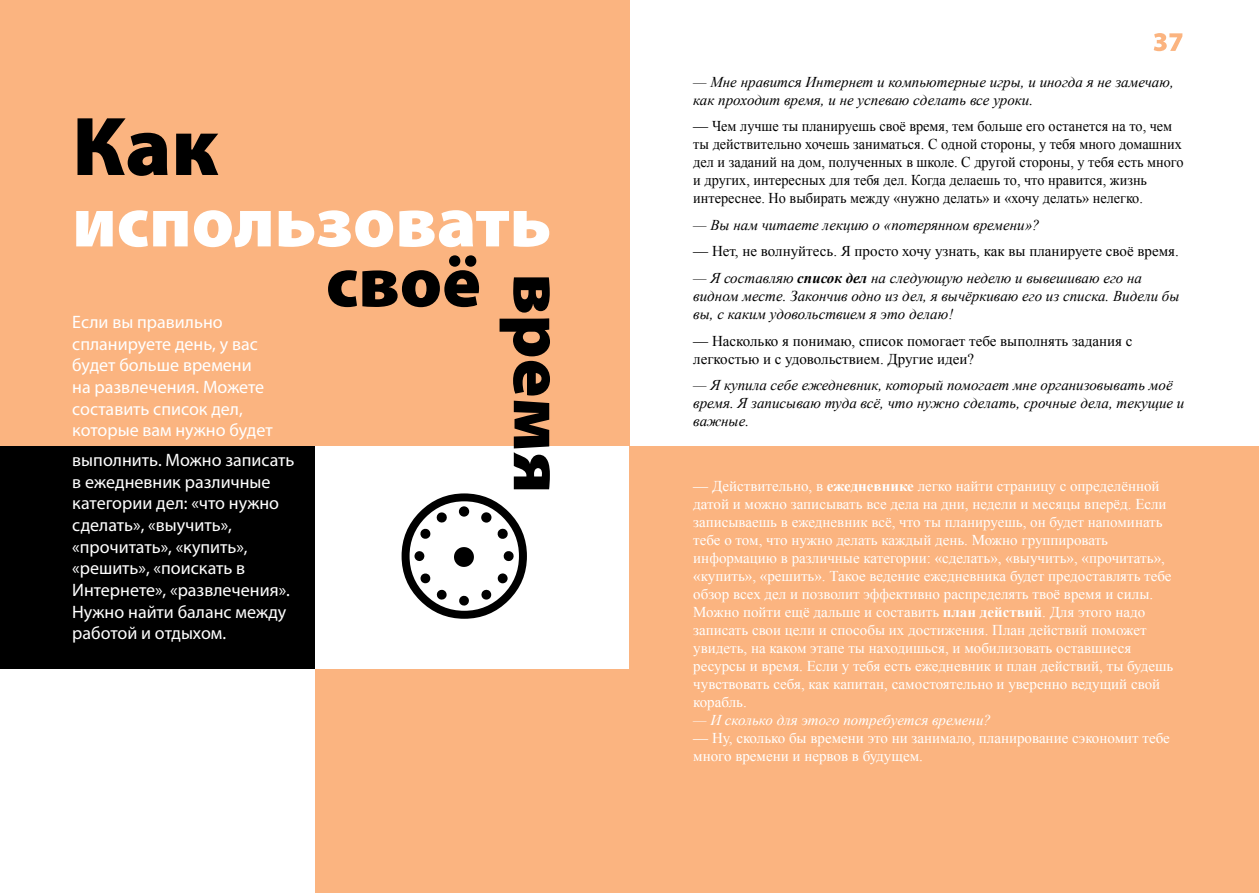
<style>
.page{position:relative;width:1259px;height:893px;background:#fff}
.page>*{position:absolute;margin:0;border:0;box-sizing:border-box;transform-origin:0 0}
.t1{font:900 84px "Myriad Pro";color:#000}
.t2{font:900 72px "Myriad Pro";color:#fff}
.t3{font:900 72px "Myriad Pro";color:#000}
.t4{font:18px/21.6px "Myriad Pro";color:#fff}
.t5{font:15px/18px "Times New Roman";color:#fff}
.t6{font:15px/18px "Times New Roman";color:#000}
.t7{font:italic 15px/18px "Times New Roman";color:#000}
.t8{font:italic 15px "Times New Roman";color:#fff}
.s1{font-weight:700}
</style>
<div class="page">
<div style="left:0;top:0;width:629px;height:446px;background:#fbb480"></div>
<div style="left:0;top:446px;width:315px;height:224px;background:#000"></div>
<div style="left:315px;top:670px;width:314px;height:223px;background:#fbb480"></div>
<svg style="left:401px;top:493px;width:126px;height:126px"></svg>
<div style="left:629px;top:446px;width:630px;height:447px;background:#fbb480"></div>
<svg style="left:1153px;top:33px;width:29px;height:18px"></svg>
<h1 class="t1" style="left:72px;top:99px;width:147px">Как</h1>
<h2 class="t2" style="left:72px;top:181px;width:480px">использовать</h2>
<h2 class="t3" style="left:326px;top:241px;width:157px">своё</h2>
<h2 class="t3" style="left:579px;top:273px;width:221px;rotate:90deg">время</h2>
<p class="t4" style="left:72px;top:311px;width:202px">Если вы правильно спланируете день, у вас будет больше времени на развлечения. Можете составить список дел, которые вам нужно будет</p>
<p class="t4" style="left:72px;top:449px;width:224px">выполнить. Можно записать в ежедневник различные категории дел: «что нужно сделать», «выучить», «прочитать», «купить», «решить», «поискать в<br>Интернете», «развлечения».<br>Нужно найти баланс между работой и отдыхом.</p>
<p class="t7" style="left:693px;top:73px;width:482px">— Мне нравится Интернет и компьютерные игры, и иногда я не замечаю, как проходит время, и не успеваю сделать все уроки.</p>
<p class="t6" style="left:693px;top:117px;width:492px">— Чем лучше ты планируешь своё время, тем больше его останется на то, чем ты действительно хочешь заниматься. С одной стороны, у тебя много домашних дел и заданий на дом, полученных в школе. С другой стороны, у тебя есть много и других, интересных для тебя дел. Когда делаешь то, что нравится, жизнь интереснее. Но выбирать между «нужно делать» и «хочу делать» нелегко.</p>
<p class="t7" style="left:693px;top:216px;width:348px">— Вы нам читаете лекцию о «потерянном времени»?</p>
<p class="t6" style="left:693px;top:242px;width:487px">— Нет, не волнуйтесь. Я просто хочу узнать, как вы планируете своё время.</p>
<p class="t7" style="left:693px;top:269px;width:488px">— Я составляю <span class="s1">список дел</span> на следующую неделю и вывешиваю его на видном месте. Закончив одно из дел, я вычёркиваю его из списка. Видели бы вы, с каким удовольствием я это делаю!</p>
<p class="t6" style="left:693px;top:331px;width:441px">— Насколько я понимаю, список помогает тебе выполнять задания с легкостью и с удовольствием. Другие идеи?</p>
<p class="t7" style="left:693px;top:376px;width:492px">— Я купила себе ежедневник, который помогает мне организовывать моё время. Я записываю туда всё, что нужно сделать, срочные дела, текущие и важные.</p>
<p class="t5" style="left:693px;top:477px;width:482px">— Действительно, в <span class="s1">ежедневнике</span> легко найти страницу с определённой датой и можно записывать все дела на дни, недели и месяцы вперёд. Если записываешь в ежедневник всё, что ты планируешь, он будет напоминать тебе о том, что нужно делать каждый день. Можно группировать информацию в различные категории: «сделать», «выучить», «прочитать», «купить», «решить». Такое ведение ежедневника будет предоставлять тебе обзор всех дел и позволит эффективно распределять твоё время и силы.<br>Можно пойти ещё дальше и составить <span class="s1">план действий</span>. Для этого надо записать свои цели и способы их достижения. План действий поможет увидеть, на каком этапе ты находишься, и мобилизовать оставшиеся ресурсы и время. Если у тебя есть ежедневник и план действий, ты будешь чувствовать себя, как капитан, самостоятельно и уверенно ведущий свой корабль.</p>
<p class="t8" style="left:693px;top:710px;width:299px">— И сколько для этого потребуется времени?</p>
<p class="t5" style="left:693px;top:729px;width:478px">— Ну, сколько бы времени это ни занимало, планирование сэкономит тебе много времени и нервов в будущем.</p>
</div>
